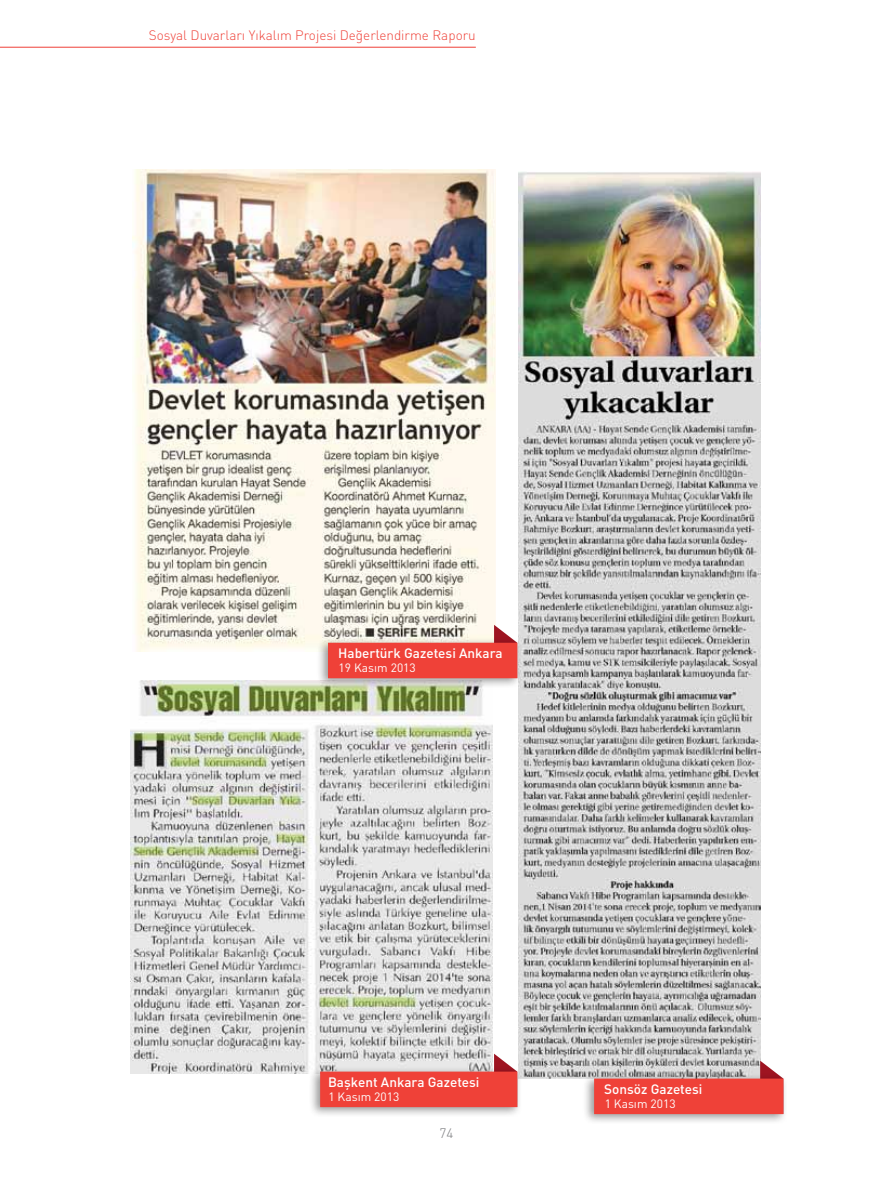
<style>
.page{position:relative;width:893px;height:1191px;background:#fff}
.page>*{position:absolute;margin:0;border:0;box-sizing:border-box;transform-origin:0 0}
.t1{font:500 13.5px "DIN Pro";color:#fff}
.t2{font:300 13.5px "DIN Pro";color:#ef4138}
.t3{font:300 13.5px "DIN Pro";color:#77787b}
.t4{font:12px "DIN Pro";color:#fff}
</style>
<div class="page">
<hr style="left:0;top:47px;width:476px;height:1px;background:#ef4138">
<img style="left:519px;top:172px;width:241px;height:906px">
<img style="left:132px;top:169px;width:364px;height:482px">
<img style="left:131px;top:681px;width:362px;height:392px">
<div style="left:583px;top:1073px;width:205px;height:51px;background:#000;opacity:.4"></div>
<svg style="left:594px;top:1060px;width:189px;height:54px;background:#dc6761"></svg>
<div style="left:309px;top:1066px;width:213px;height:52px;background:#000;opacity:.4"></div>
<svg style="left:320px;top:1053px;width:197px;height:54px;background:#e46f6a"></svg>
<div style="left:316px;top:637px;width:206px;height:52px;background:#000;opacity:.4"></div>
<svg style="left:328px;top:625px;width:189px;height:53px;background:#e46d64"></svg>
<p class="t2" style="left:149px;top:26px;width:328px">Sosyal Duvarları Yıkalım Projesi Değerlendirme Raporu</p>
<p class="t1" style="left:338px;top:643px;width:166px">Habertürk Gazetesi Ankara</p>
<p class="t4" style="left:339px;top:659px;width:79px">19 Kasım 2013</p>
<p class="t1" style="left:328px;top:1072px;width:153px">Başkent Ankara Gazetesi</p>
<p class="t4" style="left:328px;top:1088px;width:72px">1 Kasım 2013</p>
<p class="t3" style="left:440px;top:1124px;width:15px">74</p>
<p class="t1" style="left:604px;top:1079px;width:100px">Sonsöz Gazetesi</p>
<p class="t4" style="left:605px;top:1095px;width:72px">1 Kasım 2013</p>
</div>
